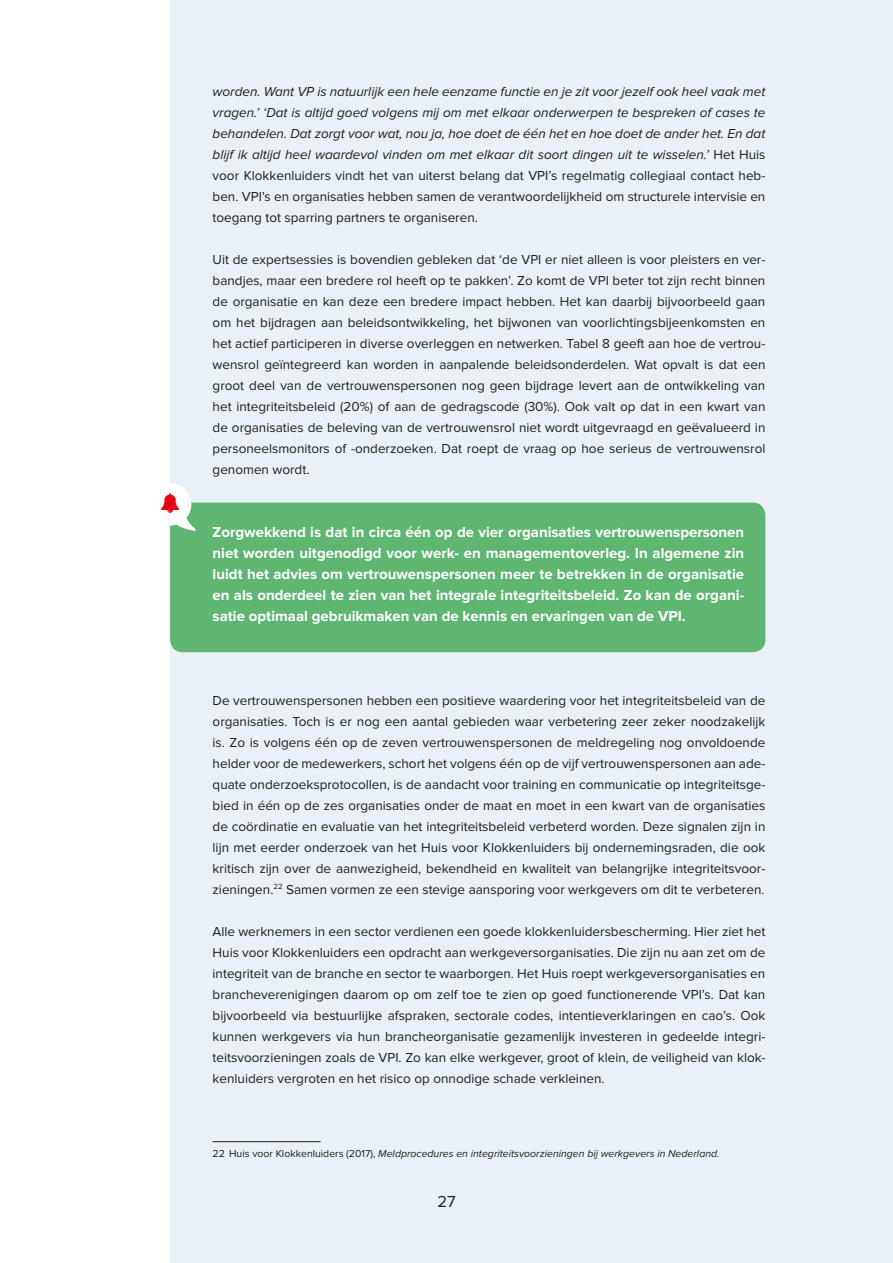
<style>
.page{position:relative;width:893px;height:1263px;background:#fff}
.page>*{position:absolute;margin:0;border:0;box-sizing:border-box;transform-origin:0 0}
.t1{font:16.5px "Proxima Nova";color:#1d1d1b}
.t2{font:700 15px/21px "Proxima Nova";color:#fff;text-align:justify}
.t3{font:13.5px/21px "Proxima Nova";color:#1d1d1b;text-align:justify}
.t4{font:italic 13.5px/21px "Proxima Nova";color:#1d1d1b;text-align:justify}
.t5{font:italic 10.5px "Proxima Nova";color:#1d1d1b}
.s1{font-style:normal}
</style>
<div class="page">
<div style="left:170px;top:0;width:723px;height:1263px;background:#eaf1f6"></div>
<div style="left:170px;top:503px;width:595px;height:149px;background:#5fb670;border-radius:13px"></div>
<hr style="left:213px;top:1141px;width:108px;height:1px;background:#1d1d1b">
<svg style="left:170px;top:483px;width:29px;height:49px"></svg>
<p class="t4" style="left:213px;top:81px;width:554px">worden. Want VP is natuurlijk een hele eenzame functie en je zit voor jezelf ook heel vaak met vragen.’ ‘Dat is altijd goed volgens mij om met elkaar onderwerpen te bespreken of cases te behandelen. Dat zorgt voor wat, nou ja, hoe doet de één het en hoe doet de ander het. En dat blijf ik altijd heel waardevol vinden om met elkaar dit soort dingen uit te wisselen.’ <span class="s1">Het Huis voor Klokkenluiders vindt het van uiterst belang dat VPI’s regelmatig collegiaal contact heb&shy;ben. VPI’s en organisaties hebben samen de verantwoordelijkheid om structurele intervisie en toegang tot sparring partners te organiseren.</span></p>
<p class="t3" style="left:213px;top:249px;width:554px">Uit de expertsessies is bovendien gebleken dat ‘de VPI er niet alleen is voor pleisters en ver&shy;bandjes, maar een bredere rol heeft op te pakken’. Zo komt de VPI beter tot zijn recht binnen de organisatie en kan deze een bredere impact hebben. Het kan daarbij bijvoorbeeld gaan om het bijdragen aan beleidsontwikkeling, het bijwonen van voorlichtingsbijeenkomsten en het actief participeren in diverse overleggen en netwerken. Tabel 8 geeft aan hoe de vertrou&shy;wensrol geïntegreerd kan worden in aanpalende beleidsonderdelen. Wat opvalt is dat een groot deel van de vertrouwenspersonen nog geen bijdrage levert aan de ontwikkeling van het integriteitsbeleid (20%) of aan de gedragscode (30%). Ook valt op dat in een kwart van de organisaties de beleving van de vertrouwensrol niet wordt uitgevraagd en geëvalueerd in personeelsmonitors of -onderzoeken. Dat roept de vraag op hoe serieus de vertrouwensrol genomen wordt.</p>
<p class="t2" style="left:213px;top:522px;width:533px">Zorgwekkend is dat in circa één op de vier organisaties vertrouwenspersonen niet worden uitgenodigd voor werk- en managementoverleg. In algemene zin luidt het advies om vertrouwenspersonen meer te betrekken in de organisatie en als onderdeel te zien van het integrale integriteitsbeleid. Zo kan de organi&shy;satie optimaal gebruikmaken van de kennis en ervaringen van de VPI.</p>
<p class="t3" style="left:213px;top:690px;width:554px">De vertrouwenspersonen hebben een positieve waardering voor het integriteitsbeleid van de organisaties. Toch is er nog een aantal gebieden waar verbetering zeer zeker noodzakelijk is. Zo is volgens één op de zeven vertrouwenspersonen de meldregeling nog onvoldoende helder voor de medewerkers, schort het volgens één op de vijf vertrouwenspersonen aan ade&shy;quate onderzoeksprotocollen, is de aandacht voor training en communicatie op integriteitsge&shy;bied in één op de zes organisaties onder de maat en moet in een kwart van de organisaties de coördinatie en evaluatie van het integriteitsbeleid verbeterd worden. Deze signalen zijn in lijn met eerder onderzoek van het Huis voor Klokkenluiders bij ondernemingsraden, die ook kritisch zijn over de aanwezigheid, bekendheid en kwaliteit van belangrijke integriteitsvoor&shy;zieningen.<sup>22</sup> Samen vormen ze een stevige aansporing voor werkgevers om dit te verbeteren.</p>
<p class="t3" style="left:213px;top:921px;width:554px">Alle werknemers in een sector verdienen een goede klokkenluidersbescherming. Hier ziet het Huis voor Klokkenluiders een opdracht aan werkgeversorganisaties. Die zijn nu aan zet om de integriteit van de branche en sector te waarborgen. Het Huis roept werkgeversorganisaties en brancheverenigingen daarom op om zelf toe te zien op goed functionerende VPI’s. Dat kan bijvoorbeeld via bestuurlijke afspraken, sectorale codes, intentieverklaringen en cao’s. Ook kunnen werkgevers via hun brancheorganisatie gezamenlijk investeren in gedeelde integri&shy;teitsvoorzieningen zoals de VPI. Zo kan elke werkgever, groot of klein, de veiligheid van klok&shy;kenluiders vergroten en het risico op onnodige schade verkleinen.</p>
<p class="t5" style="left:213px;top:1147px;width:508px"><span class="s1">22 Huis voor Klokkenluiders (2017),</span> Meldprocedures en integriteitsvoorzieningen bij werkgevers in Nederland.</p>
<p class="t1" style="left:437px;top:1192px;width:20px">27</p>
</div>
